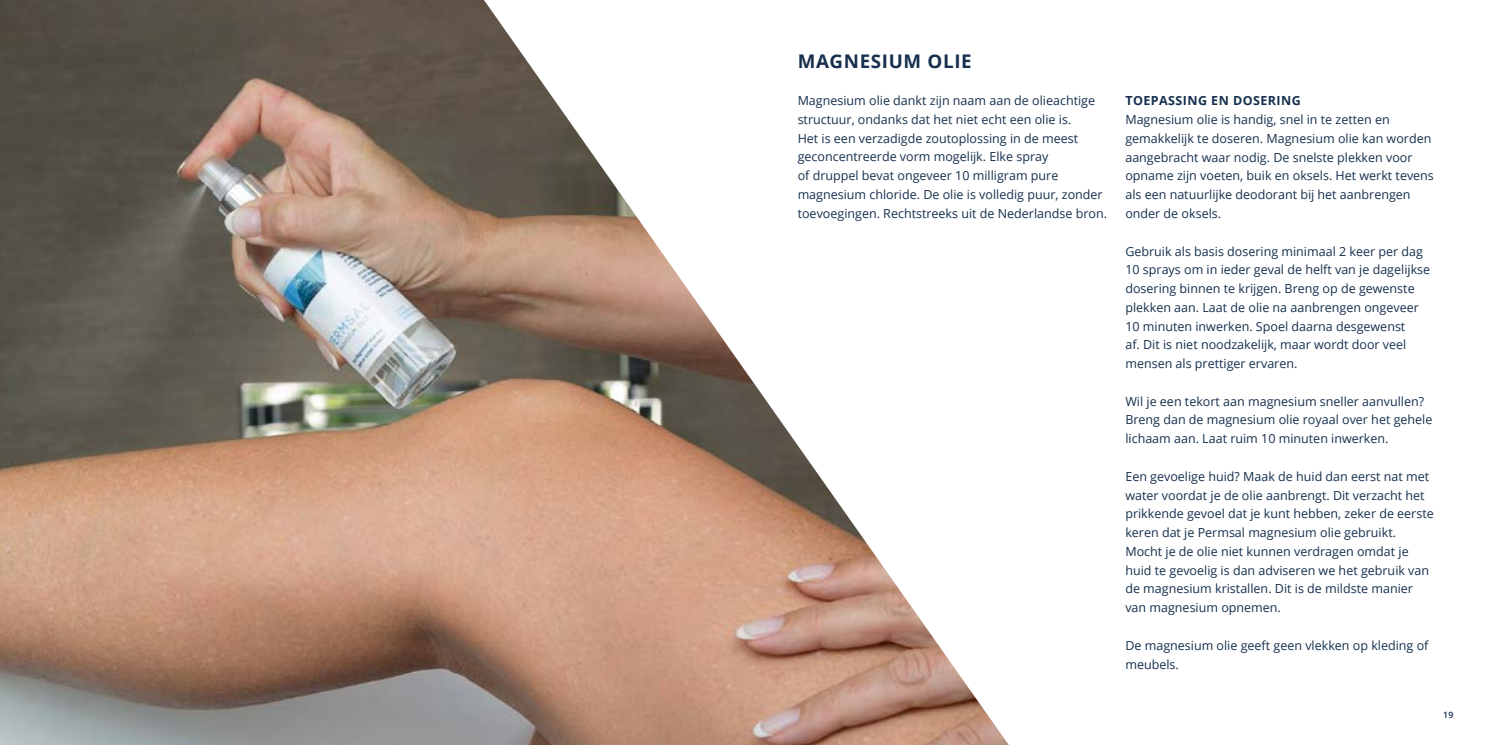
<style>
.page{position:relative;width:1489px;height:745px;background:#fff}
.page>*{position:absolute;margin:0;border:0;box-sizing:border-box;transform-origin:0 0}
.t1{font:700 18.75px "Open Sans";letter-spacing:.035em;color:#16304e}
.t2{font:12.5px/18.8px "Open Sans";color:#16304e}
.t3{font:700 12.5px "Open Sans";letter-spacing:.035em;color:#16304e}
.t4{font:600 8.75px "Open Sans";color:#16304e}
</style>
<div class="page">
<img style="left:0;top:0;width:1008px;height:744px">
<h1 class="t1" style="left:797px;top:53px;width:175px">MAGNESIUM OLIE</h1>
<p class="t2" style="left:797px;top:92px;width:311px">Magnesium olie dankt zijn naam aan de olieachtige structuur, ondanks dat het niet echt een olie is.<br>Het is een verzadigde zoutoplossing in de meest geconcentreerde vorm mogelijk. Elke spray<br>of druppel bevat ongeveer 10 milligram pure magnesium chloride. De olie is volledig puur, zonder toevoegingen. Rechtstreeks uit de Nederlandse bron.</p>
<p class="t3" style="left:1125px;top:96px;width:177px">TOEPASSING EN DOSERING</p>
<p class="t2" style="left:1125px;top:111px;width:310px">Magnesium olie is handig, snel in te zetten en gemakkelijk te doseren. Magnesium olie kan worden aangebracht waar nodig. De snelste plekken voor opname zijn voeten, buik en oksels. Het werkt tevens als een natuurlijke deodorant bij het aanbrengen onder de oksels.</p>
<p class="t2" style="left:1125px;top:243px;width:306px">Gebruik als basis dosering minimaal 2 keer per dag 10 sprays om in ieder geval de helft van je dagelijkse dosering binnen te krijgen. Breng op de gewenste plekken aan. Laat de olie na aanbrengen ongeveer 10 minuten inwerken. Spoel daarna desgewenst<br>af. Dit is niet noodzakelijk, maar wordt door veel mensen als prettiger ervaren.</p>
<p class="t2" style="left:1125px;top:393px;width:308px">Wil je een tekort aan magnesium sneller aanvullen?<br>Breng dan de magnesium olie royaal over het gehele lichaam aan. Laat ruim 10 minuten inwerken.</p>
<p class="t2" style="left:1125px;top:468px;width:310px">Een gevoelige huid? Maak de huid dan eerst nat met water voordat je de olie aanbrengt. Dit verzacht het prikkende gevoel dat je kunt hebben, zeker de eerste keren dat je Permsal magnesium olie gebruikt.<br>Mocht je de olie niet kunnen verdragen omdat je huid te gevoelig is dan adviseren we het gebruik van de magnesium kristallen. Dit is de mildste manier van magnesium opnemen.</p>
<p class="t2" style="left:1125px;top:636px;width:304px">De magnesium olie geeft geen vlekken op kleding of meubels.</p>
<p class="t4" style="left:1442px;top:709px;width:12px">19</p>
</div>
